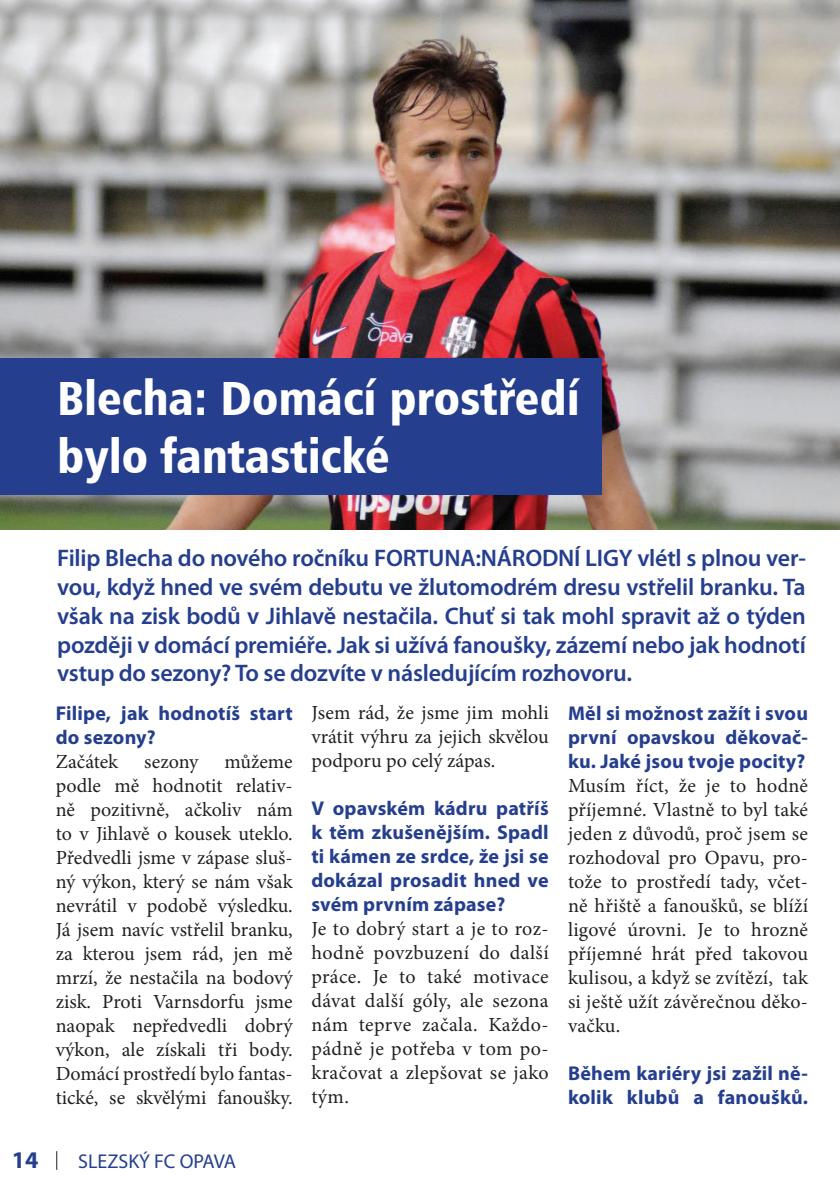
<style>
.page{position:relative;width:840px;height:1191px;background:#fff}
.page>*{position:absolute;margin:0;border:0;box-sizing:border-box;transform-origin:0 0}
.t1{font:48px/57.6px "Humanist 777 BT Black Condensed B";color:#fff}
.t2{font:600 24px/28.8px "Myriad Pro";letter-spacing:-.01em;color:#253f8e;text-align:justify}
.t3{font:700 24px "Myriad Pro";color:#253f8e}
.t4{font:20px/24px "Minion Pro";letter-spacing:.005em;color:#231f20;text-align:justify}
.t5{font:700 20px/24px "Myriad Pro";letter-spacing:.01em;color:#253f8e}
.t6{font:20px "Myriad Pro";color:#253f8e}
</style>
<div class="page">
<svg style="left:56px;top:1151px;width:1px;height:18px"></svg>
<img style="left:0;top:0;width:839px;height:529px">
<div style="left:0;top:359px;width:601px;height:136px;background:#253f8e"></div>
<h1 class="t1" style="left:57px;top:368px;width:524px">Blecha: Domácí prostredí bylo fantastické</h1>
<h1 class="t1" style="left:496px;top:368px;width:25px">ˇ</h1>
<p class="t2" style="left:57px;top:543px;width:749px">Filip Blecha do nového ročníku FORTUNA:NÁRODNÍ LIGY vlétl s plnou ver&shy;vou, když hned ve svém debutu ve žlutomodrém dresu vstřelil branku. Ta však na zisk bodů v Jihlavě nestačila. Chuť si tak mohl spravit až o týden později v domácí premiéře. Jak si užívá fanoušky, zázemí nebo jak hodnotí vstup do sezony? To se dozvíte v následujícím rozhovoru.</p>
<p class="t5" style="left:56px;top:700px;width:238px">Filipe, jak hodnotíš start do sezony?</p>
<p class="t4" style="left:56px;top:749px;width:64px">Začátek</p>
<p class="t4" style="left:144px;top:749px;width:56px">sezony</p>
<p class="t4" style="left:56px;top:749px;width:238px;text-indent:168px">můžeme podle mě hodnotit relativ&shy;ně pozitivně, ačkoliv nám to v Jihlavě o kousek uteklo.<br>Předvedli jsme v zápase sluš&shy;ný výkon, který se nám však nevrátil v podobě výsledku.<br>Já jsem navíc vstřelil branku, za kterou jsem rád, jen mě mrzí, že nestačila na bodový zisk. Proti Varnsdorfu jsme naopak nepředvedli dobrý výkon, ale získali tři body.<br>Domácí prostředí bylo fantas&shy;tické, se skvělými fanoušky.</p>
<p class="t3" style="left:12px;top:1144px;width:28px">14</p>
<p class="t6" style="left:78px;top:1149px;width:159px">SLEZSKÝ FC OPAVA</p>
<p class="t4" style="left:311px;top:701px;width:239px">Jsem rád, že jsme jim mohli vrátit výhru za jejich skvělou podporu po celý zápas.</p>
<p class="t5" style="left:311px;top:796px;width:239px;text-align:justify">V opavském kádru patříš k těm zkušenějším. Spadl ti kámen ze srdce, že jsi se dokázal prosadit hned ve svém prvním zápase?</p>
<p class="t4" style="left:311px;top:917px;width:239px">Je to dobrý start a je to roz&shy;hodně povzbuzení do další práce. Je to také motivace dávat další góly, ale sezona nám teprve začala. Každo&shy;pádně je potřeba v tom po&shy;kračovat a zlepšovat se jako tým.</p>
<p class="t5" style="left:567px;top:700px;width:241px;text-align:justify">Měl si možnost zažít i svou první opavskou děkovač&shy;ku. Jaké jsou tvoje pocity?</p>
<p class="t4" style="left:567px;top:773px;width:241px">Musím říct, že je to hodně příjemné. Vlastně to byl také jeden z důvodů, proč jsem se rozhodoval pro Opavu, pro&shy;tože to prostředí tady, včet&shy;ně hřiště a fanoušků, se blíží ligové úrovni. Je to hrozně příjemné hrát před takovou kulisou, a když se zvítězí, tak si ještě užít závěrečnou děko&shy;vačku.</p>
<p class="t5" style="left:567px;top:1060px;width:241px">Během kariéry jsi zažil ně&shy;kolik klubů a fanoušků.</p>
</div>
